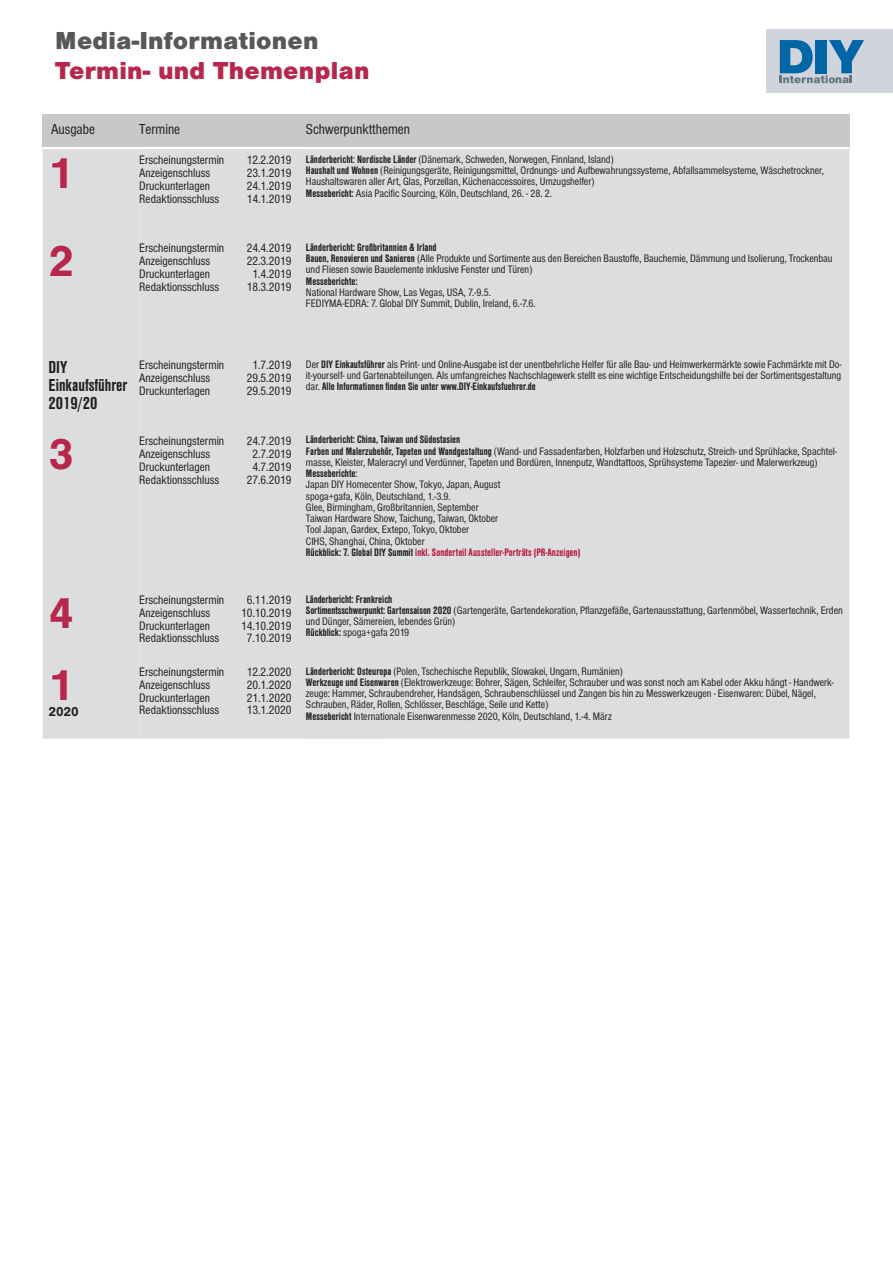
<style>
.page{position:relative;width:893px;height:1263px;background:#fff}
.page>*{position:absolute;margin:0;border:0;box-sizing:border-box;transform-origin:0 0}
.t1{font:700 45px/87.9px "Sans";color:#b6274b}
.t2{font:900 25.5px "Sans";letter-spacing:.005em;color:#b6274b}
.t3{font:900 25.5px "Sans";letter-spacing:.005em;color:#57585a}
.t4{font:700 condensed 18px/18px "Sans";color:#231f20}
.t5{font:condensed 15px "Sans";color:#231f20}
.t6{font:700 13.5px "Sans";color:#231f20}
.t7{font:condensed 12.75px "Sans";color:#231f20}
.t8{font:condensed 11.25px/11.2px "Sans";color:#231f20}
.t9{font:700 condensed 11.25px "Sans";letter-spacing:.005em;color:#231f20}
.s1{font-weight:700}
.s2{font-weight:700;color:#b6193d}
</style>
<div class="page">
<div style="left:766px;top:29px;width:127px;height:64px;background:#cfd4dd"></div>
<svg style="left:780px;top:40px;width:84px;height:43px"></svg>
<div style="left:43px;top:114px;width:96px;height:34px;background:#c7c8ca"></div>
<div style="left:43px;top:149px;width:96px;height:590px;background:#dcdddf"></div>
<hr style="left:43px;top:147px;width:96px;height:2px;background:#fff">
<div style="left:139px;top:115px;width:178px;height:33px;background:#c7c8ca"></div>
<div style="left:139px;top:149px;width:167px;height:590px;background:#dcdddf"></div>
<hr style="left:139px;top:147px;width:100px;height:2px;background:#fff">
<hr style="left:239px;top:147px;width:78px;height:2px;background:#fff">
<div style="left:306px;top:114px;width:543px;height:34px;background:#c7c8ca"></div>
<div style="left:306px;top:149px;width:543px;height:590px;background:#dcdddf"></div>
<hr style="left:306px;top:147px;width:543px;height:2px;background:#fff">
<h2 class="t3" style="left:55px;top:26px;width:265px">Media-Informationen</h2>
<h2 class="t2" style="left:55px;top:56px;width:316px">Termin- und Themenplan</h2>
<h3 class="t5" style="left:51px;top:121px;width:46px">Ausgabe</h3>
<h1 class="t1" style="left:49px;top:130px;width:27px">1<br>2</h1>
<h3 class="t5" style="left:306px;top:121px;width:106px">Schwerpunktthemen</h3>
<p class="t8" style="left:306px;top:154px;width:520px"><span class="s1">Länderbericht</span>: <span class="s1">Nordische Länder</span> (Dänemark, Schweden, Norwegen, Finnland, Island)<br><span class="s1">Haushalt und Wohnen</span> (Reinigungsgeräte, Reinigungsmittel, Ordnungs- und Aufbewahrungssysteme, Abfallsammelsysteme, Wäschetrockner, Haushaltswaren aller Art, Glas, Porzellan, Küchenaccessoires, Umzugshelfer)<br><span class="s1">Messebericht:</span> Asia Pacific Sourcing, Köln, Deutschland, 26. - 28. 2.</p>
<h3 class="t5" style="left:139px;top:121px;width:42px">Termine</h3>
<p class="t7" style="left:139px;top:153px;width:87px">Erscheinungstermin</p>
<p class="t7" style="left:247px;top:153px;width:46px">12.2.2019</p>
<p class="t7" style="left:317px;top:153px;width:7px">1</p>
<p class="t7" style="left:139px;top:166px;width:72px">Anzeigenschluss</p>
<p class="t7" style="left:247px;top:166px;width:46px">23.1.2019</p>
<p class="t7" style="left:317px;top:166px;width:7px">1</p>
<p class="t7" style="left:139px;top:179px;width:72px">Druckunterlagen</p>
<p class="t7" style="left:247px;top:179px;width:46px">24.1.2019</p>
<p class="t7" style="left:317px;top:179px;width:7px">1</p>
<p class="t7" style="left:139px;top:192px;width:81px">Redaktionsschluss</p>
<p class="t7" style="left:247px;top:192px;width:46px">14.1.2019</p>
<p class="t7" style="left:317px;top:192px;width:7px">1</p>
<p class="t8" style="left:306px;top:242px;width:528px"><span class="s1">Länderbericht: Großbritannien &amp; Irland<br>Bauen, Renovieren und Sanieren</span> (Alle Produkte und Sortimente aus den Bereichen Baustoffe, Bauchemie, Dämmung und Isolierung, Trockenbau und Fliesen sowie Bauelemente inklusive Fenster und Türen)</p>
<p class="t9" style="left:306px;top:275px;width:53px">Messeberichte:</p>
<p class="t8" style="left:306px;top:287px;width:231px">National Hardware Show, Las Vegas, USA, 7.-9.5.<br>FEDIYMA-EDRA: 7. Global DIY Summit, Dublin, Ireland, 6.-7.6.</p>
<p class="t7" style="left:139px;top:241px;width:87px">Erscheinungstermin</p>
<p class="t7" style="left:247px;top:241px;width:46px">24.4.2019</p>
<p class="t7" style="left:317px;top:241px;width:7px">2</p>
<p class="t7" style="left:139px;top:254px;width:72px">Anzeigenschluss</p>
<p class="t7" style="left:247px;top:254px;width:46px">22.3.2019</p>
<p class="t7" style="left:317px;top:254px;width:7px">2</p>
<p class="t7" style="left:139px;top:267px;width:72px">Druckunterlagen</p>
<p class="t7" style="left:252px;top:267px;width:41px">1.4.2019</p>
<p class="t7" style="left:317px;top:267px;width:7px">2</p>
<p class="t7" style="left:139px;top:280px;width:81px">Redaktionsschluss</p>
<p class="t7" style="left:247px;top:280px;width:46px">18.3.2019</p>
<p class="t7" style="left:317px;top:280px;width:7px">2</p>
<h3 class="t4" style="left:49px;top:358px;width:81px">DIY<br>Einkaufsführer<br>2019/20</h3>
<h1 class="t1" style="left:49px;top:410px;width:27px">3</h1>
<h1 class="t1" style="left:49px;top:577px;width:27px;line-height:71.8px">4<br>1</h1>
<p class="t6" style="left:49px;top:704px;width:32px">2020</p>
<p class="t8" style="left:306px;top:359px;width:537px;text-align:justify">Der <span class="s1">DIY Einkaufsführer</span> als Print- und Online-Ausgabe ist der unentbehrliche Helfer für alle Bau- und Heimwerkermärkte sowie Fachmärkte mit Do&shy;it-yourself- und Gartenabteilungen. Als umfangreiches Nachschlagewerk stellt es eine wichtige Entscheidungshilfe bei der Sortimentsgestaltung dar. <span class="s1">Alle Informationen finden Sie unter www.DIY-Einkaufsfuehrer.de</span></p>
<p class="t7" style="left:139px;top:358px;width:87px">Erscheinungstermin</p>
<p class="t7" style="left:252px;top:358px;width:41px">1.7.2019</p>
<p class="t7" style="left:139px;top:371px;width:72px">Anzeigenschluss</p>
<p class="t7" style="left:247px;top:371px;width:46px">29.5.2019</p>
<p class="t7" style="left:139px;top:384px;width:72px">Druckunterlagen</p>
<p class="t7" style="left:247px;top:384px;width:46px">29.5.2019</p>
<p class="t7" style="left:139px;top:433px;width:87px">Erscheinungstermin</p>
<p class="t7" style="left:247px;top:433px;width:46px">24.7.2019</p>
<p class="t7" style="left:317px;top:433px;width:7px">3</p>
<p class="t7" style="left:139px;top:446px;width:72px">Anzeigenschluss</p>
<p class="t7" style="left:252px;top:446px;width:41px">2.7.2019</p>
<p class="t7" style="left:317px;top:446px;width:7px">3</p>
<p class="t7" style="left:139px;top:459px;width:72px">Druckunterlagen</p>
<p class="t7" style="left:252px;top:459px;width:41px">4.7.2019</p>
<p class="t7" style="left:317px;top:459px;width:7px">3</p>
<p class="t7" style="left:139px;top:472px;width:81px">Redaktionsschluss</p>
<p class="t7" style="left:247px;top:472px;width:46px">27.6.2019</p>
<p class="t7" style="left:317px;top:472px;width:7px">3</p>
<p class="t8" style="left:306px;top:434px;width:532px"><span class="s1">Länderbericht: China, Taiwan und Südostasien<br>Farben und Malerzubehör, Tapeten und Wandgestaltung</span> (Wand- und Fassadenfarben, Holzfarben und Holzschutz, Streich- und Sprühlacke, Spachtel&shy;masse, Kleister, Maleracryl und Verdünner, Tapeten und Bordüren, Innenputz, Wandtattoos, Sprühsysteme Tapezier- und Malerwerkzeug)<br><span class="s1">Messeberichte</span>:<br>Japan DIY Homecenter Show, Tokyo, Japan, August<br>spoga+gafa, Köln, Deutschland, 1.-3.9.<br>Glee, Birmingham, Großbritannien, September<br>Taiwan Hardware Show, Taichung, Taiwan, Oktober<br>Tool Japan, Gardex, Extepo, Tokyo, Oktober<br>CIHS, Shanghai, China, Oktober<br><span class="s1">Rückblick: 7. Global DIY Summit</span> <span class="s2">inkl. Sonderteil Aussteller-Porträts (PR-Anzeigen)</span></p>
<p class="t8" style="left:306px;top:593px;width:538px"><span class="s1">Länderbericht: Frankreich<br>Sortimentsschwerpunkt: Gartensaison 2020</span> (Gartengeräte, Gartendekoration, Pflanzgefäße, Gartenausstattung, Gartenmöbel, Wassertechnik, Erden und Dünger, Sämereien, lebendes Grün)<br><span class="s1">Rückblick:</span> spoga+gafa 2019</p>
<p class="t8" style="left:306px;top:665px;width:529px"><span class="s1">Länderbericht: Osteuropa</span> (Polen, Tschechische Republik, Slowakei, Ungarn, Rumänien)<br><span class="s1">Werkzeuge und Eisenwaren</span> (Elektrowerkzeuge: Bohrer, Sägen, Schleifer, Schrauber und was sonst noch am Kabel oder Akku hängt - Handwerk&shy;zeuge: Hammer, Schraubendreher, Handsägen, Schraubenschlüssel und Zangen bis hin zu Messwerkzeugen - Eisenwaren: Dübel, Nägel, Schrauben, Räder, Rollen, Schlösser, Beschläge, Seile und Kette)<br><span class="s1">Messebericht</span> Internationale Eisenwarenmesse 2020, Köln, Deutschland, 1.-4. März</p>
<p class="t7" style="left:139px;top:592px;width:87px">Erscheinungstermin</p>
<p class="t7" style="left:247px;top:592px;width:46px">6.11.2019</p>
<p class="t7" style="left:317px;top:592px;width:7px">4</p>
<p class="t7" style="left:139px;top:605px;width:72px">Anzeigenschluss</p>
<p class="t7" style="left:241px;top:605px;width:52px">10.10.2019</p>
<p class="t7" style="left:317px;top:605px;width:7px">4</p>
<p class="t7" style="left:139px;top:618px;width:72px">Druckunterlagen</p>
<p class="t7" style="left:241px;top:618px;width:52px">14.10.2019</p>
<p class="t7" style="left:317px;top:618px;width:7px">4</p>
<p class="t7" style="left:139px;top:631px;width:81px">Redaktionsschluss</p>
<p class="t7" style="left:247px;top:631px;width:46px">7.10.2019</p>
<p class="t7" style="left:317px;top:631px;width:7px">4</p>
<p class="t7" style="left:139px;top:664px;width:87px">Erscheinungstermin</p>
<p class="t7" style="left:247px;top:664px;width:46px">12.2.2020</p>
<p class="t7" style="left:317px;top:664px;width:7px">1</p>
<p class="t7" style="left:139px;top:677px;width:72px">Anzeigenschluss</p>
<p class="t7" style="left:247px;top:677px;width:46px">20.1.2020</p>
<p class="t7" style="left:317px;top:677px;width:7px">1</p>
<p class="t7" style="left:139px;top:690px;width:72px">Druckunterlagen</p>
<p class="t7" style="left:247px;top:690px;width:46px">21.1.2020</p>
<p class="t7" style="left:317px;top:690px;width:7px">1</p>
<p class="t7" style="left:139px;top:703px;width:81px">Redaktionsschluss</p>
<p class="t7" style="left:247px;top:703px;width:46px">13.1.2020</p>
<p class="t7" style="left:373px;top:703px;width:7px">1</p>
</div>
